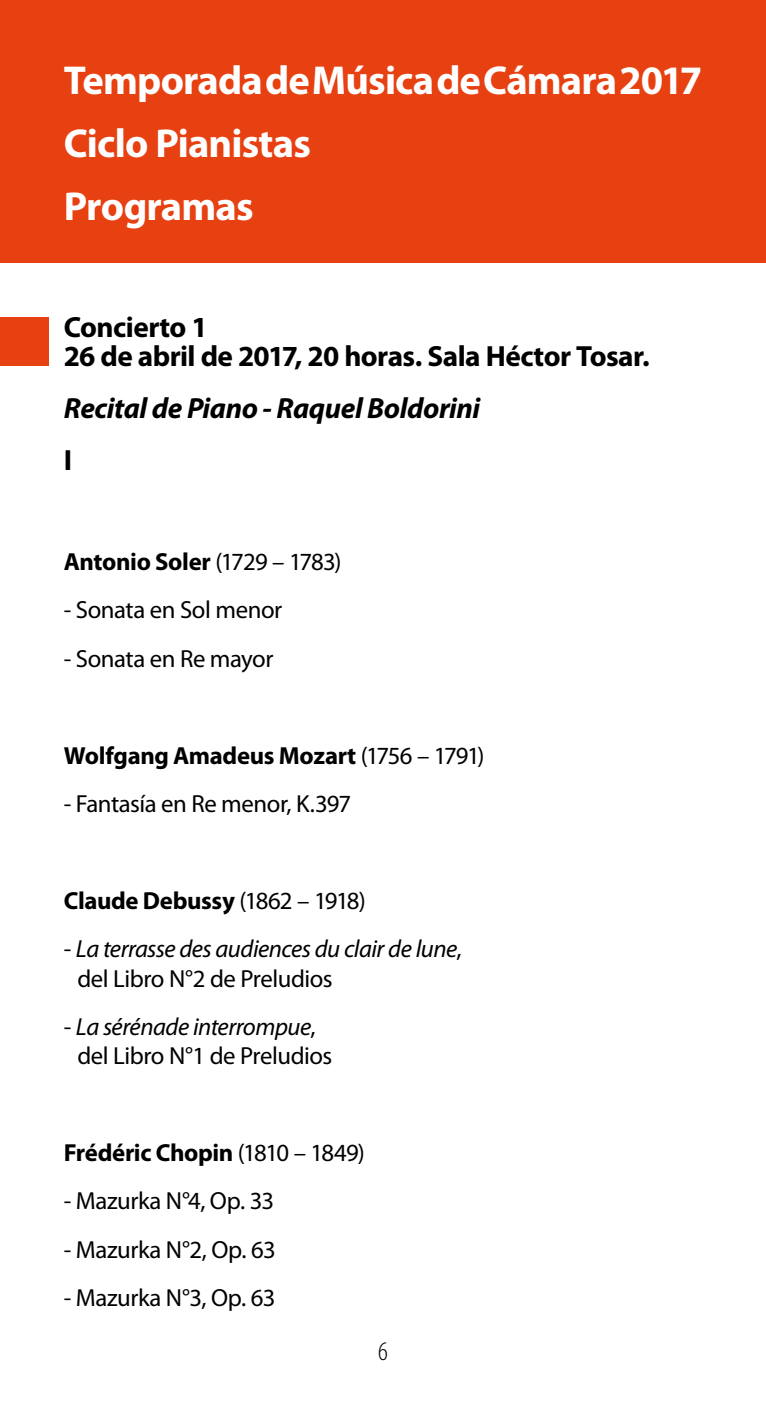
<style>
.page{position:relative;width:766px;height:1404px;background:#fff}
.page>*{position:absolute;margin:0;border:0;box-sizing:border-box;transform-origin:0 0}
.t1{font:700 40.5px/63px "Myriad Pro";letter-spacing:-.02em;color:#fff}
.t2{font:700 29.25px/29.2px "Myriad Pro";letter-spacing:-.02em;color:#000}
.t3{font:italic 700 29.25px "Myriad Pro";letter-spacing:-.015em;color:#000}
.t4{font:300 condensed 27px "Myriad Pro";color:#000}
.t5{font:24.75px/29.2px "Myriad Pro";letter-spacing:-.015em;color:#000}
.t6{font:700 24.75px "Myriad Pro";letter-spacing:-.015em;color:#000}
.t7{font:italic 24.75px/29.2px "Myriad Pro";letter-spacing:-.02em;color:#000}
.s1{font-weight:400}
.s2{font-style:normal}
.s3{font-style:italic}
</style>
<div class="page">
<div style="left:0;top:0;width:765px;height:262px;background:#e74011"></div>
<div style="left:0;top:317px;width:48px;height:48px;background:#e74011"></div>
<h1 class="t1" style="left:64px;top:48px;width:639px">Temporada de Música de Cámara 2017<br>Ciclo Pianistas<br>Programas</h1>
<p class="t2" style="left:64px;top:311px;width:587px">Concierto 1<br>26 de abril de 2017, 20 horas. Sala Héctor Tosar.</p>
<p class="t3" style="left:64px;top:389px;width:418px">Recital de Piano - Raquel Boldorini</p>
<p class="t2" style="left:64px;top:444px;width:10px">I</p>
<p class="t6" style="left:64px;top:545px;width:279px">Antonio Soler <span class="s1">(1729 – 1783)</span></p>
<p class="t5" style="left:64px;top:595px;width:220px">- Sonata en Sol menor</p>
<p class="t5" style="left:64px;top:643px;width:211px">- Sonata en Re mayor</p>
<p class="t6" style="left:64px;top:739px;width:422px">Wolfgang Amadeus Mozart <span class="s1">(1756 – 1791)</span></p>
<p class="t5" style="left:64px;top:788px;width:289px">- Fantasía en Re menor, K.397</p>
<p class="t6" style="left:64px;top:884px;width:303px">Claude Debussy <span class="s1">(1862 – 1918)</span></p>
<p class="t7" style="left:77px;top:933px;width:386px;text-indent:-13px"><span class="s2">-</span> La terrasse des audiences du clair de lune<span class="s2">, del Libro N°2 de Preludios</span></p>
<p class="t5" style="left:77px;top:1011px;width:256px;text-indent:-13px">- <span class="s3">La sérénade interrompue</span>, del Libro N°1 de Preludios</p>
<p class="t6" style="left:64px;top:1136px;width:302px">Frédéric Chopin <span class="s1">(1810 – 1849)</span></p>
<p class="t5" style="left:64px;top:1185px;width:212px">- Mazurka N°4, Op. 33</p>
<p class="t5" style="left:64px;top:1234px;width:213px">- Mazurka N°2, Op. 63</p>
<p class="t5" style="left:64px;top:1282px;width:213px">- Mazurka N°3, Op. 63</p>
<p class="t4" style="left:378px;top:1336px;width:11px">6</p>
</div>
